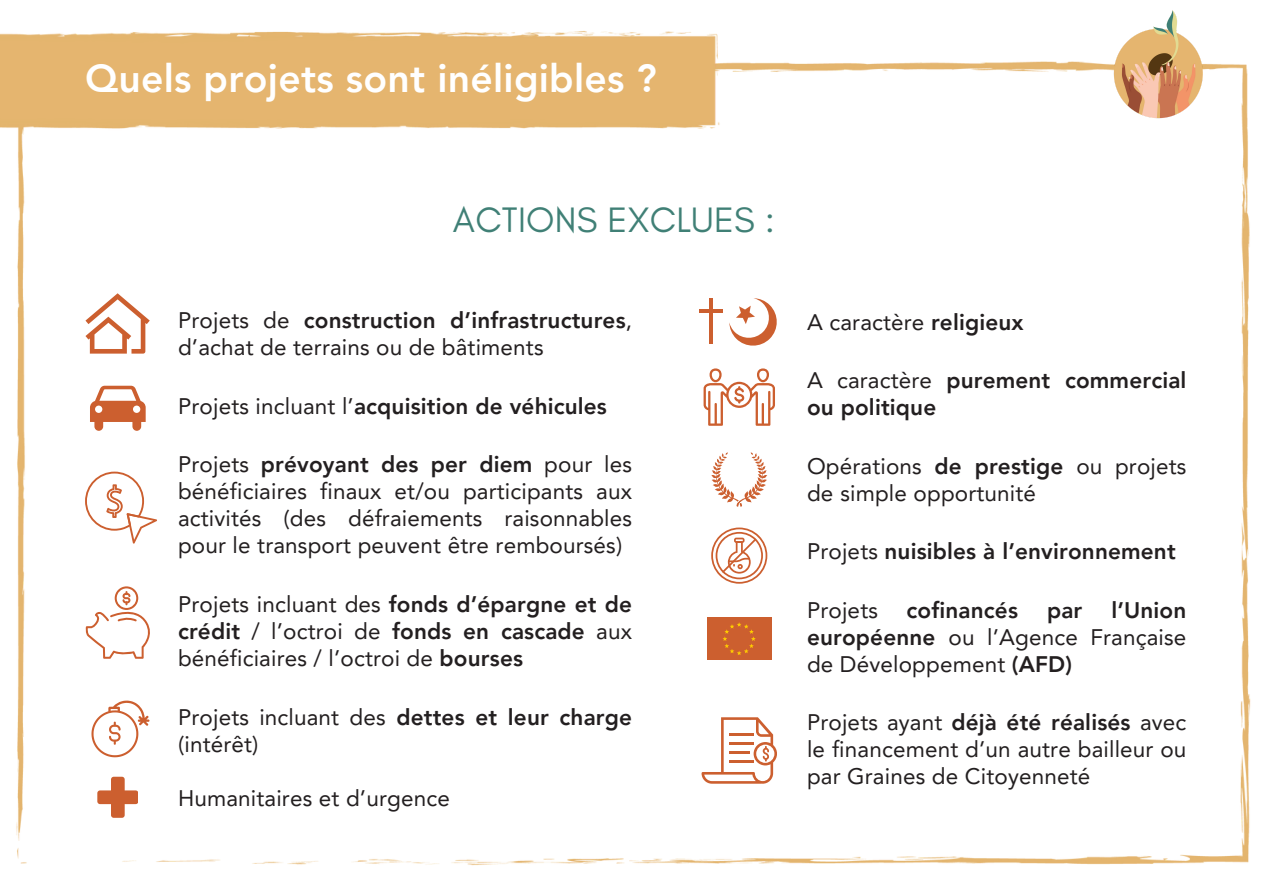
<style>
.page{position:relative;width:1263px;height:894px;background:#fff}
.page>*{position:absolute;margin:0;border:0;box-sizing:border-box;transform-origin:0 0}
.t1{font:800 39px "Avenir LT Pro";letter-spacing:.005em;color:#fff}
.t2{font:36px "Glacial Indifference";letter-spacing:.005em;color:#408076}
.t3{font:22.5px/27px "Avenir LT Pro";letter-spacing:.005em;color:#231f20;text-align:justify}
.t4{font:800 22.5px/27px "Avenir LT Pro";letter-spacing:.005em;color:#231f20}
.s1{font-weight:800}
.s2{font-weight:400}
</style>
<div class="page">
<img style="left:16px;top:61px;width:1235px;height:805px">
<img style="left:1112px;top:10px;width:95px;height:118px">
<img style="left:0;top:31px;width:746px;height:127px">
<svg style="left:85px;top:293px;width:65px;height:60px"></svg>
<svg style="left:90px;top:385px;width:56px;height:45px"></svg>
<svg style="left:85px;top:471px;width:72px;height:72px"></svg>
<svg style="left:85px;top:586px;width:69px;height:72px"></svg>
<svg style="left:91px;top:700px;width:58px;height:57px"></svg>
<svg style="left:704px;top:368px;width:71px;height:57px"></svg>
<svg style="left:729px;top:298px;width:50px;height:49px"></svg>
<hr style="left:709px;top:298px;width:4px;height:45px;background:#cc5f2f">
<hr style="left:699px;top:309px;width:24px;height:3px;background:#cc5f2f">
<svg style="left:97px;top:776px;width:41px;height:41px"></svg>
<svg style="left:711px;top:452px;width:56px;height:55px"></svg>
<svg style="left:701px;top:717px;width:76px;height:66px"></svg>
<div style="left:707px;top:617px;width:64px;height:43px;background:#cc5f2f"></div>
<svg style="left:723px;top:622px;width:33px;height:33px"></svg>
<svg style="left:711px;top:527px;width:56px;height:56px"></svg>
<h1 class="t1" style="left:85px;top:62px;width:573px">Quels projets sont inéligibles ?</h1>
<h2 class="t2" style="left:453px;top:197px;width:323px">ACTIONS EXCLUES :</h2>
<p class="t3" style="left:178px;top:309px;width:456px">Projets de <span class="s1">construction d’infrastructures</span>, d’achat de terrains ou de bâtiments</p>
<p class="t4" style="left:178px;top:394px;width:430px"><span class="s2">Projets incluant l’</span>acquisition de véhicules</p>
<p class="t3" style="left:178px;top:453px;width:456px">Projets <span class="s1">prévoyant des per diem</span> pour les bénéficiaires finaux et/ou participants aux activités (des défraiements raisonnables pour le transport peuvent être remboursés)</p>
<p class="t3" style="left:178px;top:592px;width:456px">Projets incluant des <span class="s1">fonds d’épargne et de crédit</span> / l’octroi de <span class="s1">fonds en cascade</span> aux bénéficiaires / l’octroi de <span class="s1">bourses</span></p>
<p class="t3" style="left:178px;top:705px;width:456px">Projets incluant des <span class="s1">dettes et leur charge </span>(intérêt)</p>
<p class="t3" style="left:178px;top:786px;width:273px">Humanitaires et d’urgence</p>
<p class="t3" style="left:807px;top:310px;width:218px">A caractère <span class="s1">religieux</span></p>
<p class="t4" style="left:807px;top:369px;width:381px"><span class="s2">A caractère</span> purement commercial ou politique</p>
<p class="t3" style="left:807px;top:454px;width:381px">Opérations <span class="s1">de prestige</span> ou projets de simple opportunité</p>
<p class="t4" style="left:807px;top:540px;width:370px"><span class="s2">Projets</span> nuisibles à l’environnement</p>
<p class="t3" style="left:807px;top:598px;width:72px">Projets</p>
<p class="t4" style="left:907px;top:598px;width:113px">cofinancés</p>
<p class="t4" style="left:1047px;top:598px;width:37px">par</p>
<p class="t3" style="left:807px;top:598px;width:381px;text-indent:304px"><span class="s1">l’Union européenne</span> ou l’Agence Française de Développement <span class="s1">(AFD)</span></p>
<p class="t3" style="left:807px;top:711px;width:381px">Projets ayant <span class="s1">déjà été réalisés</span> avec le financement d’un autre bailleur ou par Graines de Citoyenneté</p>
</div>
